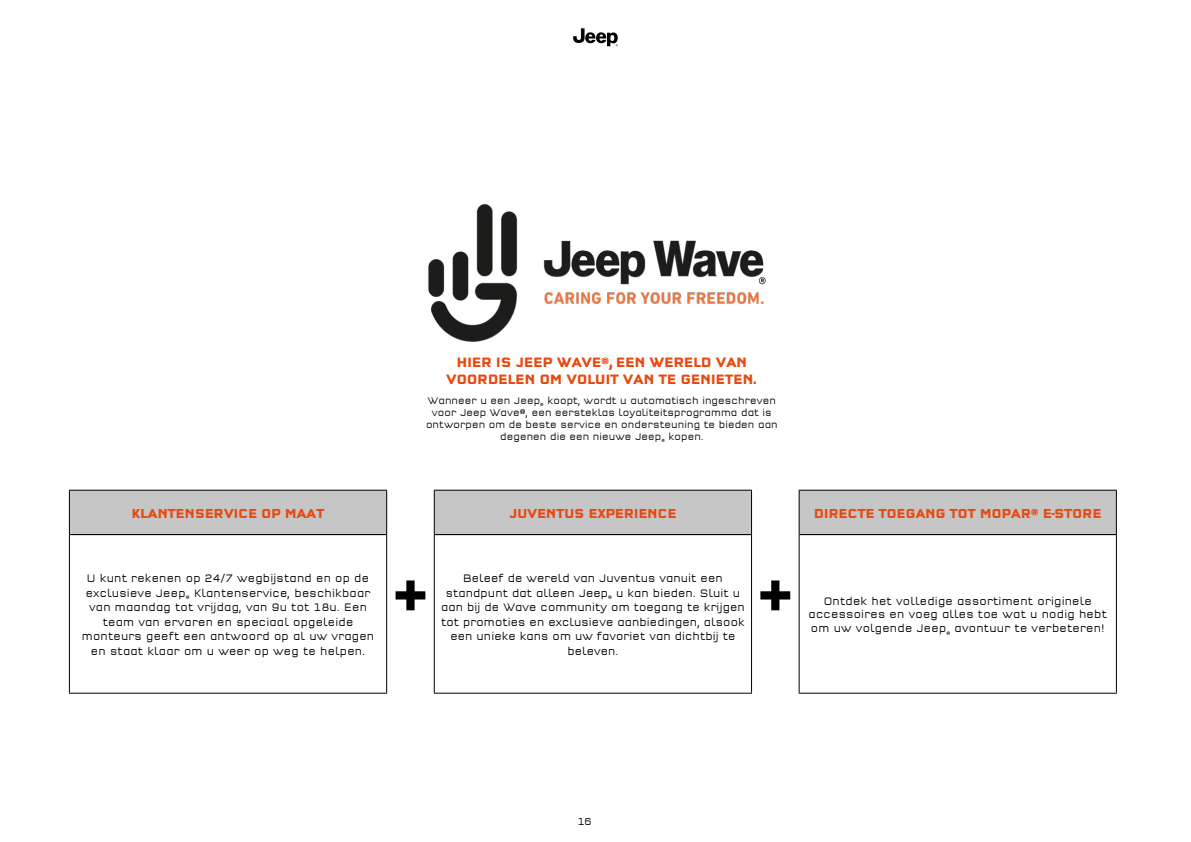
<style>
.page{position:relative;width:1191px;height:842px;background:#fff}
.page>*{position:absolute;margin:0;border:0;box-sizing:border-box;transform-origin:0 0}
.t1{font:700 condensed 55.9px "Q Type Offc";color:#000}
.t2{font:700 condensed 14px/16.8px "Q Type Offc";letter-spacing:-.03em;color:#e84910;text-align:center}
.t3{font:700 condensed 13.4px "Q Type Offc";letter-spacing:-.03em;color:#e84910}
.t4{font:300 condensed 11.2px/14.5px "Q Type Offc";letter-spacing:.02em;color:#000;text-align:center}
.t5{font:300 condensed 10.4px "Q Type Offc";color:#000}
.t6{font:300 condensed 10px/12px "Q Type Offc";letter-spacing:.01em;color:#000;text-align:center}
</style>
<div class="page">
<svg style="left:573px;top:28px;width:45px;height:18px"></svg>
<svg style="left:68px;top:491px;width:685px;height:202px"></svg>
<svg style="left:70px;top:490px;width:1046px;height:45px;background:#cbcbcb"></svg>
<hr style="left:70px;top:534px;width:316px;height:1px;background:#000">
<hr style="left:435px;top:534px;width:316px;height:1px;background:#000">
<hr style="left:799px;top:534px;width:317px;height:1px;background:#000">
<hr style="left:69px;top:490px;width:318px;height:1px;background:#000">
<hr style="left:69px;top:491px;width:1px;height:44px;background:#000">
<hr style="left:386px;top:491px;width:1px;height:44px;background:#000">
<hr style="left:434px;top:490px;width:318px;height:1px;background:#000">
<hr style="left:434px;top:491px;width:1px;height:44px;background:#000">
<hr style="left:751px;top:491px;width:1px;height:44px;background:#000">
<hr style="left:798px;top:490px;width:318px;height:1px;background:#000">
<hr style="left:798px;top:491px;width:1px;height:44px;background:#000">
<hr style="left:1116px;top:491px;width:1px;height:44px;background:#000">
<hr style="left:69px;top:535px;width:1px;height:158px;background:#000">
<hr style="left:386px;top:535px;width:1px;height:158px;background:#000">
<hr style="left:434px;top:535px;width:1px;height:158px;background:#000">
<hr style="left:751px;top:535px;width:1px;height:158px;background:#000">
<hr style="left:798px;top:535px;width:1px;height:158px;background:#000">
<hr style="left:1116px;top:535px;width:1px;height:158px;background:#000">
<hr style="left:69px;top:693px;width:318px;height:1px;background:#000">
<hr style="left:434px;top:693px;width:318px;height:1px;background:#000">
<hr style="left:798px;top:693px;width:318px;height:1px;background:#000">
<img style="left:428px;top:204px;width:338px;height:138px">
<p class="t2" style="left:446px;top:354px;width:313px">HIER IS JEEP WAVE®, EEN WERELD VAN<br>VOORDELEN OM VOLUIT VAN TE GENIETEN.</p>
<p class="t6" style="left:426px;top:395px;width:353px">Wanneer u een Jeep<sub>®</sub> koopt, wordt u automatisch ingeschreven voor Jeep Wave®, een eersteklas loyaliteitsprogramma dat is ontworpen om de beste service en ondersteuning te bieden aan degenen die een nieuwe Jeep<sub>®</sub> kopen.</p>
<p class="t3" style="left:132px;top:505px;width:194px">KLANTENSERVICE OP MAAT</p>
<p class="t3" style="left:509px;top:505px;width:169px">JUVENTUS EXPERIENCE</p>
<p class="t3" style="left:814px;top:505px;width:289px">DIRECTE TOEGANG TOT MOPAR® E-STORE</p>
<p class="t4" style="left:82px;top:571px;width:294px">U kunt rekenen op 24/7 wegbijstand en op de exclusieve Jeep<sub>®</sub> Klantenservice, beschikbaar van maandag tot vrijdag, van 9u tot 18u. Een team van ervaren en speciaal opgeleide monteurs geeft een antwoord op al uw vragen en staat klaar om u weer op weg te helpen.</p>
<p class="t4" style="left:441px;top:571px;width:305px">Beleef de wereld van Juventus vanuit een standpunt dat alleen Jeep<sub>®</sub> u kan bieden. Sluit u aan bij de Wave community om toegang te krijgen tot promoties en exclusieve aanbiedingen, alsook een unieke kans om uw favoriet van dichtbij te beleven.</p>
<h1 class="t1" style="left:391px;top:562px;width:40px">+</h1>
<h1 class="t1" style="left:756px;top:562px;width:40px">+</h1>
<p class="t4" style="left:808px;top:594px;width:300px;line-height:13.4px">Ontdek het volledige assortiment originele accessoires en voeg alles toe wat u nodig hebt om uw volgende Jeep<sub>®</sub> avontuur te verbeteren!</p>
<p class="t5" style="left:578px;top:815px;width:15px">16</p>
</div>
